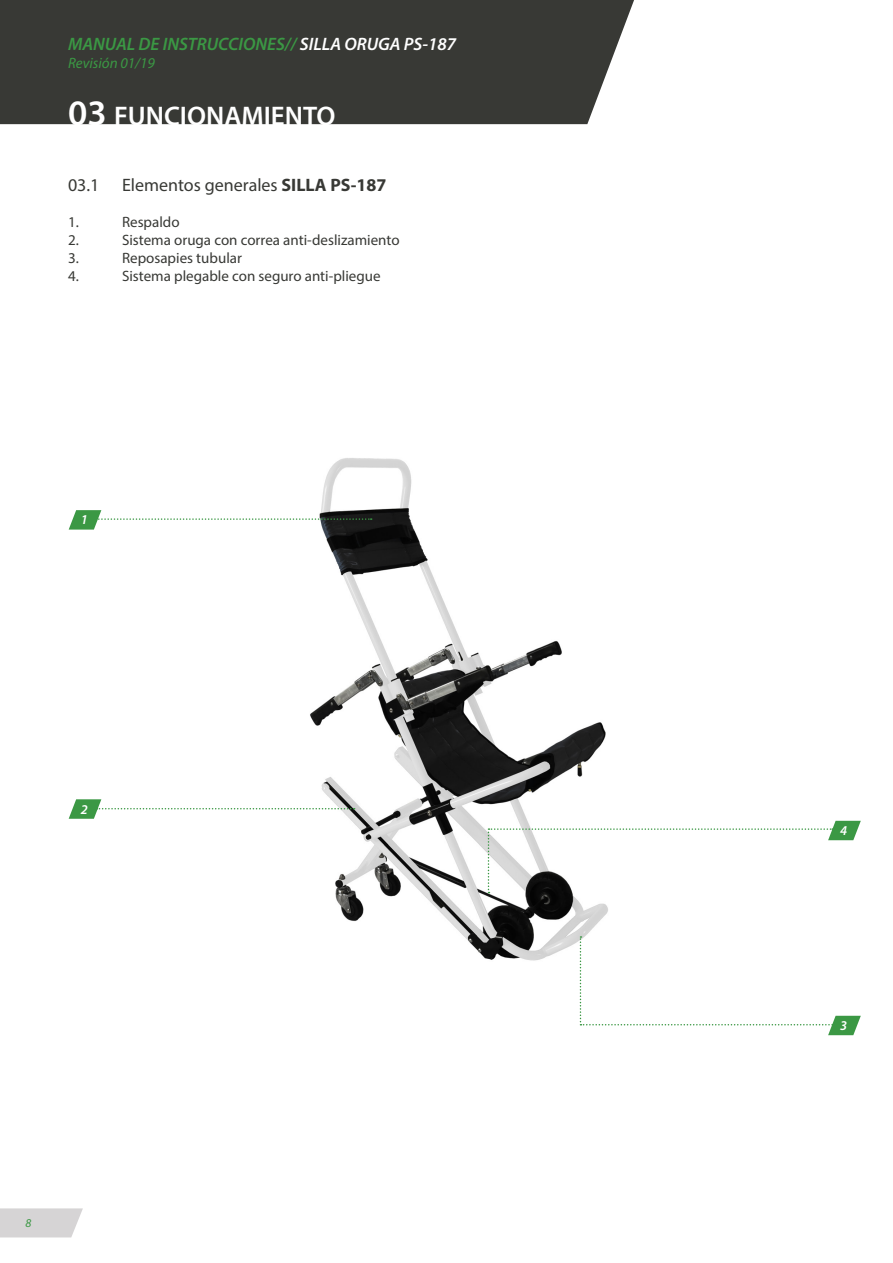
<style>
.page{position:relative;width:893px;height:1263px;background:#fff}
.page>*{position:absolute;margin:0;border:0;box-sizing:border-box;transform-origin:0 0}
.t1{font:600 27px "Myriad Pro";color:#fff}
.t2{font:italic 600 18px "Myriad Pro";color:#3b9844}
.t3{font:18px "Myriad Pro";color:#383935}
.t4{font:15px "Myriad Pro";color:#383935}
.t5{font:italic 15px "Myriad Pro";color:#3b9844}
.t6{font:italic 600 13.5px "Myriad Pro";color:#fff}
.t7{font:italic 12px "Myriad Pro";color:#3b9844}
.s1{color:#fff}
.s2{font-size:36px}
.s3{font-weight:700}
</style>
<div class="page">
<svg style="left:0;top:1208px;width:83px;height:29px;background:#d9d7d8"></svg>
<div style="left:0;top:0;width:634px;height:124px;background:#383935"></div>
<img style="left:310px;top:458px;width:298px;height:513px">
<svg style="left:580px;top:936px;width:281px;height:99px"></svg>
<svg style="left:488px;top:821px;width:373px;height:72px"></svg>
<svg style="left:69px;top:510px;width:303px;height:20px"></svg>
<svg style="left:69px;top:799px;width:286px;height:20px"></svg>
<p class="t2" style="left:68px;top:32px;width:390px">MANUAL DE INSTRUCCIONES// <span class="s1">SILLA ORUGA PS-187</span></p>
<p class="t5" style="left:68px;top:53px;width:88px">Revisión 01/19</p>
<p class="t1" style="left:68px;top:99px;width:269px"><span class="s2">03</span> FUNCIONAMIENTO</p>
<p class="t3" style="left:68px;top:174px;width:33px">03.1</p>
<p class="t3" style="left:122px;top:174px;width:266px">Elementos generales <span class="s3">SILLA PS-187</span></p>
<p class="t4" style="left:68px;top:213px;width:12px">1.</p>
<p class="t4" style="left:122px;top:213px;width:59px">Respaldo</p>
<p class="t4" style="left:68px;top:231px;width:12px">2.</p>
<p class="t4" style="left:122px;top:231px;width:279px">Sistema oruga con correa anti-deslizamiento</p>
<p class="t4" style="left:68px;top:249px;width:12px">3.</p>
<p class="t4" style="left:122px;top:249px;width:121px">Reposapies tubular</p>
<p class="t4" style="left:68px;top:267px;width:12px">4.</p>
<p class="t4" style="left:122px;top:267px;width:260px">Sistema plegable con seguro anti-pliegue</p>
<p class="t6" style="left:81px;top:511px;width:9px">1</p>
<p class="t6" style="left:81px;top:800px;width:9px">2</p>
<p class="t7" style="left:26px;top:1216px;width:7px">8</p>
<p class="t6" style="left:840px;top:822px;width:9px">4</p>
<p class="t6" style="left:840px;top:1017px;width:9px">3</p>
</div>
